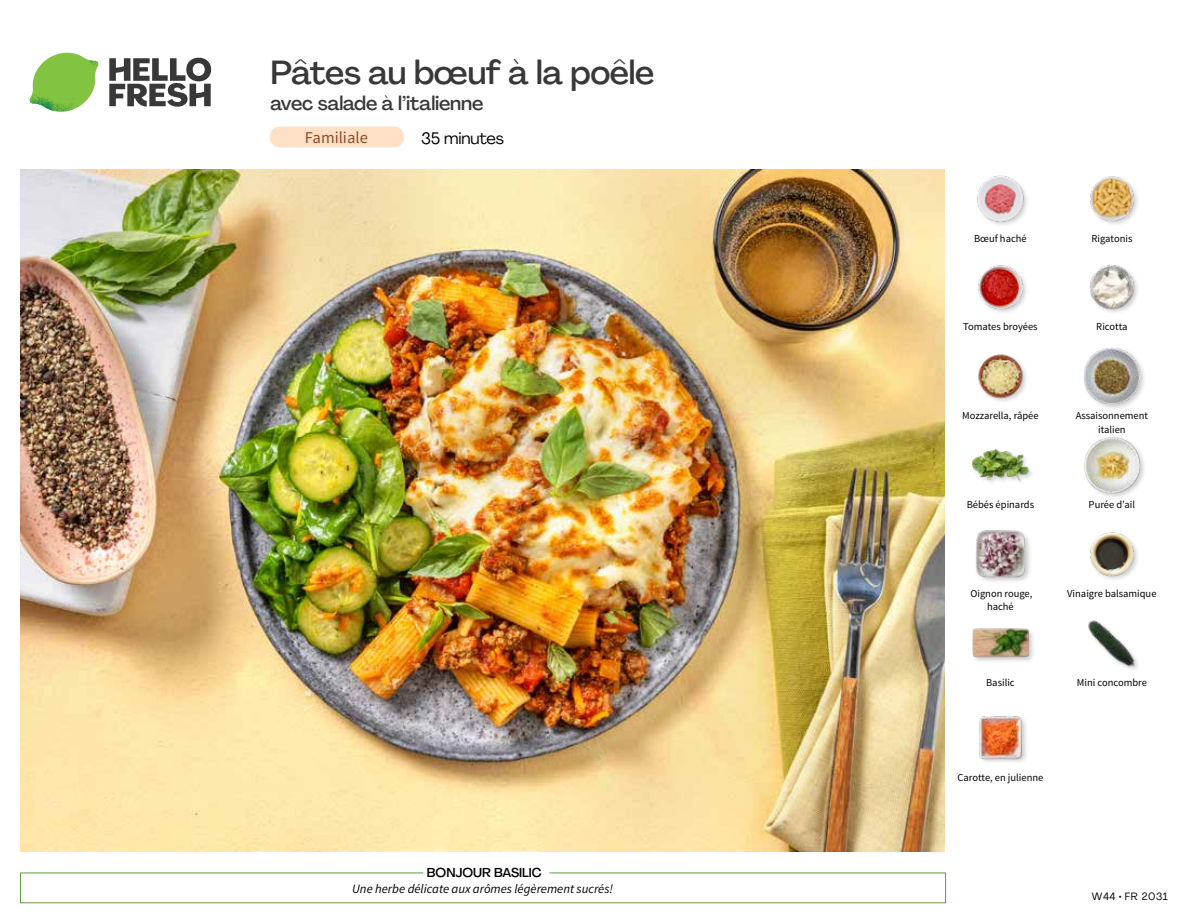
<style>
.page{position:relative;width:1188px;height:918px;background:#fff}
.page>*{position:absolute;margin:0;border:0;box-sizing:border-box;transform-origin:0 0}
.t1{font:500 33px "Agrandir";letter-spacing:-.01em;color:#383839}
.t2{font:500 19.5px "Agrandir";letter-spacing:-.01em;color:#383839}
.t3{font:16.5px "Source Sans Pro";color:#8e4b25}
.t4{font:16.5px "Agrandir";letter-spacing:-.01em;color:#000}
.t5{font:italic 12.75px "Source Sans Pro";color:#000}
.t6{font:500 12.75px "Agrandir";color:#000}
.t7{font:10.5px/13.5px "Source Sans Pro";color:#000;text-align:center}
.t8{font:10.5px "Agrandir";letter-spacing:.05em;color:#000}
</style>
<div class="page">
<div style="left:270px;top:127px;width:134px;height:20px;background:#fee0c6;border-radius:10px"></div>
<svg style="left:109px;top:57px;width:102px;height:50px"></svg>
<svg style="left:34px;top:53px;width:62px;height:40px"></svg>
<img style="left:67px;top:53px;width:32px;height:26px">
<img style="left:33px;top:75px;width:59px;height:11px">
<img style="left:29px;top:79px;width:61px;height:33px">
<img style="left:65px;top:86px;width:27px;height:25px">
<div style="left:20px;top:873px;width:926px;height:30px;border:1px solid #609f43"></div>
<div style="left:423px;top:865px;width:126px;height:15px;background:#fff"></div>
<img style="left:21px;top:170px;width:924px;height:682px">
<img style="left:979px;top:716px;width:47px;height:46px">
<img style="left:1088px;top:620px;width:50px;height:49px">
<div style="left:972px;top:627px;width:63px;height:37px;background:#000;opacity:.2"></div>
<img style="left:972px;top:627px;width:57px;height:37px">
<img style="left:1090px;top:532px;width:48px;height:48px">
<div style="left:974px;top:529px;width:58px;height:55px;background:#000;opacity:.2"></div>
<img style="left:975px;top:529px;width:51px;height:50px">
<div style="left:1083px;top:436px;width:64px;height:64px;background:#000;opacity:.2"></div>
<img style="left:1083px;top:436px;width:58px;height:58px">
<div style="left:971px;top:448px;width:64px;height:40px;background:#000;opacity:.2"></div>
<img style="left:972px;top:448px;width:57px;height:40px">
<div style="left:1082px;top:346px;width:65px;height:66px;background:#000;opacity:.2"></div>
<img style="left:1083px;top:347px;width:58px;height:58px">
<img style="left:978px;top:354px;width:49px;height:48px">
<img style="left:1089px;top:265px;width:49px;height:48px">
<img style="left:978px;top:265px;width:49px;height:48px">
<img style="left:1090px;top:176px;width:48px;height:48px">
<img style="left:977px;top:175px;width:50px;height:50px">
<h1 class="t1" style="left:271px;top:52px;width:385px">Pâtes au bœuf à la poêle</h1>
<h2 class="t2" style="left:271px;top:91px;width:214px">avec salade à l’italienne</h2>
<h3 class="t3" style="left:305px;top:128px;width:64px">Familiale</h3>
<h3 class="t4" style="left:421px;top:128px;width:85px">35 minutes</h3>
<p class="t6" style="left:427px;top:864px;width:116px">BONJOUR BASILIC</p>
<p class="t5" style="left:352px;top:881px;width:262px">Une herbe délicate aux arômes légèrement sucrés!</p>
<p class="t7" style="left:974px;top:232px;width:54px">Bœuf haché</p>
<p class="t7" style="left:1091px;top:232px;width:43px">Rigatonis</p>
<p class="t7" style="left:963px;top:320px;width:76px">Tomates broyées</p>
<p class="t7" style="left:1096px;top:320px;width:33px">Ricotta</p>
<p class="t7" style="left:962px;top:409px;width:78px">Mozzarella, râpée</p>
<p class="t7" style="left:1076px;top:409px;width:74px">Assaisonnement italien</p>
<p class="t7" style="left:967px;top:498px;width:69px">Bébés épinards</p>
<p class="t7" style="left:1089px;top:498px;width:48px">Purée d’ail</p>
<p class="t7" style="left:970px;top:587px;width:64px">Oignon rouge,</p>
<p class="t7" style="left:1067px;top:587px;width:91px">Vinaigre balsamique</p>
<p class="t7" style="left:987px;top:600px;width:28px">haché</p>
<p class="t7" style="left:986px;top:675px;width:30px">Basilic</p>
<p class="t7" style="left:1077px;top:675px;width:72px">Mini concombre</p>
<p class="t7" style="left:957px;top:771px;width:87px">Carotte, en julienne</p>
<p class="t8" style="left:1092px;top:890px;width:77px">W44 • FR 2031</p>
</div>
